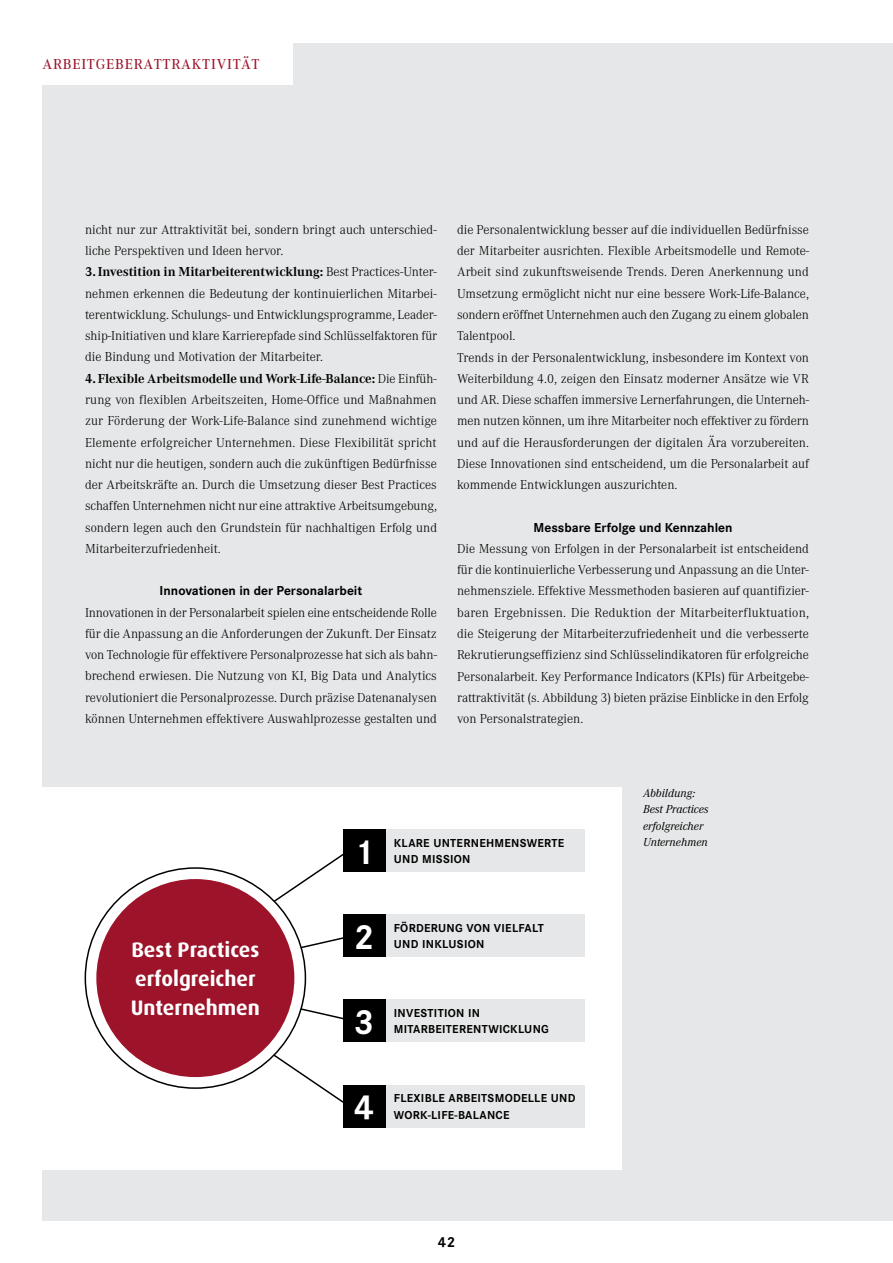
<style>
.page{position:relative;width:893px;height:1263px;background:#fff}
.page>*{position:absolute;margin:0;border:0;box-sizing:border-box;transform-origin:0 0}
.t1{font:700 36px "Corporate S";color:#fff}
.t2{font:700 21px/29.4px "Dax";color:#fff}
.t3{font:500 15px "Corporate A";letter-spacing:.05em;color:#9c132a}
.t4{font:700 15px "Corporate S";color:#000}
.t5{font:300 13.5px/21.3px "Corporate A";color:#000;text-align:justify}
.t6{font:700 13.5px "Corporate S";color:#000}
.t7{font:700 12px "Corporate S";letter-spacing:.11em;color:#000}
.t8{font:italic 12px/16.5px "Corporate A";color:#000}
.s1{font-weight:700}
</style>
<div class="page">
<div style="left:43px;top:43px;width:850px;height:1177px;background:#e6e7e8"></div>
<div style="left:0;top:0;width:293px;height:85px;background:#fff"></div>
<div style="left:0;top:787px;width:622px;height:382px;background:#fff"></div>
<svg style="left:293px;top:928px;width:50px;height:30px"></svg>
<svg style="left:253px;top:853px;width:90px;height:63px"></svg>
<svg style="left:293px;top:998px;width:50px;height:30px"></svg>
<svg style="left:253px;top:1040px;width:90px;height:63px"></svg>
<div style="left:385px;top:829px;width:200px;height:43px;background:#e6e7e8"></div>
<div style="left:343px;top:829px;width:42px;height:43px;background:#000"></div>
<div style="left:385px;top:914px;width:200px;height:43px;background:#e6e7e8"></div>
<div style="left:343px;top:914px;width:42px;height:43px;background:#000"></div>
<div style="left:385px;top:999px;width:200px;height:43px;background:#e6e7e8"></div>
<div style="left:343px;top:999px;width:42px;height:43px;background:#000"></div>
<div style="left:385px;top:1085px;width:200px;height:42px;background:#e6e7e8"></div>
<div style="left:343px;top:1085px;width:42px;height:42px;background:#000"></div>
<div style="left:85px;top:868px;width:220px;height:220px;background:#fff;border-radius:50%"></div>
<div style="left:96px;top:879px;width:198px;height:198px;background:#9c132a;border-radius:50%"></div>
<p class="t3" style="left:43px;top:55px;width:218px">ARBEITGEBERATTRAKTIVITÄT</p>
<p class="t5" style="left:85px;top:219px;width:353px">nicht nur zur Attraktivität bei, sondern bringt auch unterschied&shy;liche Perspektiven und Ideen hervor.</p>
<p class="t5" style="left:85px;top:262px;width:354px"><span class="s1">3. Investition in Mitarbeiterentwicklung:</span> Best Practices-Unter&shy;nehmen erkennen die Bedeutung der kontinuierlichen Mitarbei&shy;terentwicklung. Schulungs- und Entwicklungsprogramme, Leader&shy;ship-Initiativen und klare Karrierepfade sind Schlüsselfaktoren für die Bindung und Motivation der Mitarbeiter.</p>
<p class="t5" style="left:85px;top:368px;width:354px"><span class="s1">4. Flexible Arbeitsmodelle und Work-Life-Balance:</span> Die Einfüh&shy;rung von flexiblen Arbeitszeiten, Home-Office und Maßnahmen zur Förderung der Work-Life-Balance sind zunehmend wichtige Elemente erfolgreicher Unternehmen. Diese Flexibilität spricht nicht nur die heutigen, sondern auch die zukünftigen Bedürfnisse der Arbeitskräfte an. Durch die Umsetzung dieser Best Practices schaffen Unternehmen nicht nur eine attraktive Arbeitsumgebung, sondern legen auch den Grundstein für nachhaltigen Erfolg und Mitarbeiterzufriedenheit.</p>
<p class="t6" style="left:160px;top:583px;width:204px">INNOVATIONEN IN DER PERSONALARBEIT</p>
<p class="t5" style="left:85px;top:602px;width:354px">Innovationen in der Personalarbeit spielen eine entscheidende Rolle für die Anpassung an die Anforderungen der Zukunft. Der Einsatz von Technologie für effektivere Personalprozesse hat sich als bahn&shy;brechend erwiesen. Die Nutzung von KI, Big Data und Analytics revolutioniert die Personalprozesse. Durch präzise Datenanalysen können Unternehmen effektivere Auswahlprozesse gestalten und</p>
<p class="t5" style="left:457px;top:219px;width:354px;text-align:left">die Personalentwicklung besser auf die individuellen Bedürfnisse der Mitarbeiter ausrichten. Flexible Arbeitsmodelle und Remote-Arbeit sind zukunftsweisende Trends. Deren Anerkennung und Umsetzung ermöglicht nicht nur eine bessere Work-Life-Balance, sondern eröffnet Unternehmen auch den Zugang zu einem globalen Talentpool.<br>Trends in der Personalentwicklung, insbesondere im Kontext von Weiterbildung 4.0, zeigen den Einsatz moderner Ansätze wie VR und AR. Diese schaffen immersive Lernerfahrungen, die Unterneh&shy;men nutzen können, um ihre Mitarbeiter noch effektiver zu fördern und auf die Herausforderungen der digitalen Ära vorzubereiten.<br>Diese Innovationen sind entscheidend, um die Personalarbeit auf kommende Entwicklungen auszurichten.</p>
<p class="t6" style="left:534px;top:519px;width:200px">MESSBARE ERFOLGE UND KENNZAHLEN</p>
<p class="t5" style="left:457px;top:538px;width:353px">Die Messung von Erfolgen in der Personalarbeit ist entscheidend für die kontinuierliche Verbesserung und Anpassung an die Unter&shy;nehmensziele. Effektive Messmethoden basieren auf quantifizier&shy;baren Ergebnissen. Die Reduktion der Mitarbeiterfluktuation, die Steigerung der Mitarbeiterzufriedenheit und die verbesserte Rekrutierungseffizienz sind Schlüsselindikatoren für erfolgreiche Personalarbeit. Key Performance Indicators (KPIs) für Arbeitgebe&shy;rattraktivität (s. Abbildung 3) bieten präzise Einblicke in den Erfolg von Personalstrategien.</p>
<p class="t8" style="left:643px;top:785px;width:67px">Abbildung:<br>Best Practices erfolgreicher</p>
<h2 class="t2" style="left:131px;top:935px;width:131px">Best Practices erfolgreicher<br>Unternehmen</h2>
<h1 class="t1" style="left:354px;top:831px;width:22px">1</h1>
<p class="t7" style="left:394px;top:836px;width:172px">KLARE UNTERNEHMENSWERTE</p>
<p class="t8" style="left:643px;top:834px;width:66px">Unternehmen</p>
<p class="t7" style="left:394px;top:852px;width:45px">UND MISSI</p>
<p class="t7" style="left:454px;top:852px;width:18px">ON</p>
<h1 class="t1" style="left:354px;top:916px;width:22px">2</h1>
<p class="t7" style="left:394px;top:921px;width:150px">FÖRDERU NG VON VIELFALT</p>
<p class="t7" style="left:394px;top:937px;width:92px">UND INKLUSION</p>
<h1 class="t1" style="left:354px;top:1001px;width:22px">3</h1>
<p class="t7" style="left:394px;top:1006px;width:33px">INVESTITI</p>
<p class="t7" style="left:448px;top:1006px;width:34px">ON IN</p>
<p class="t7" style="left:394px;top:1022px;width:8px">MITARB</p>
<p class="t7" style="left:435px;top:1022px;width:114px">EITERENTWICKLUNG</p>
<h1 class="t1" style="left:354px;top:1086px;width:22px">4</h1>
<p class="t7" style="left:394px;top:1091px;width:63px">FLEXIBLE ARB</p>
<p class="t7" style="left:471px;top:1091px;width:105px">EITSMODELLE UND</p>
<p class="t7" style="left:394px;top:1108px;width:102px">WORK-LIFE-BALANCE</p>
<p class="t4" style="left:438px;top:1233px;width:19px">42</p>
</div>
